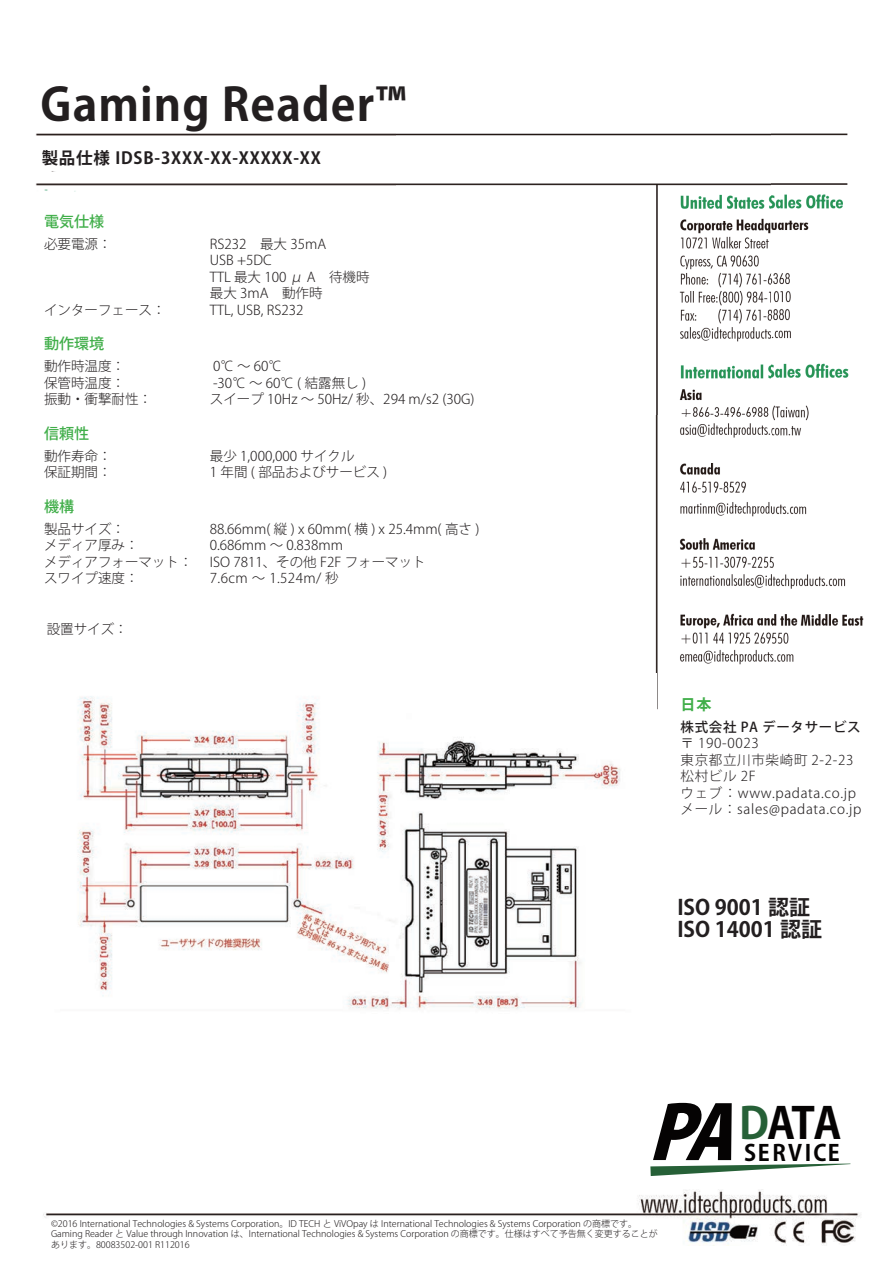
<style>
.page{position:relative;width:893px;height:1263px;background:#fff}
.page>*{position:absolute;margin:0;border:0;box-sizing:border-box;transform-origin:0 0}
.t1{font:700 45px "Koz Go Pro";letter-spacing:.025em;color:#231f20}
.t2{font:700 43.05px "Koz Go Pro";color:#050303}
.t3{font:700 22.2px "Koz Go Pro";letter-spacing:.1em;color:#050303}
.t4{font:700 21px/22.5px "Koz Go Pro";color:#231f20}
.t5{font:700 16.5px "Koz Go Pro";letter-spacing:.05em;color:#231f20}
.t6{font:500 15px "Koz Go Pro";color:#40ae49}
.t7{font:700 15px "Koz Go Pro";color:#40ae49}
.t8{font:300 13.5px/16.5px "Koz Go Pro";color:#231f20}
.t9{font:300 13.5px/16.5px "Koz Go Pro";letter-spacing:.05em;color:#231f20}
.t10{font:500 13.5px "Koz Go Pro";letter-spacing:.05em;color:#231f20}
.t11{font:300 9px/10.5px "Koz Go Pro";color:#231f20}
.s1{color:#266037}
</style>
<div class="page">
<img style="left:35px;top:133px;width:829px;height:577px">
<img style="left:43px;top:1190px;width:818px;height:56px">
<img style="left:44px;top:673px;width:613px;height:337px">
<svg style="left:650px;top:1103px;width:200px;height:73px"></svg>
<h1 class="t1" style="left:41px;top:76px;width:367px">Gaming ReaderTM</h1>
<p class="t5" style="left:42px;top:147px;width:281px">製品仕様 IDSB-3XXX-XX-XXXXX-XX</p>
<p class="t6" style="left:44px;top:212px;width:62px">電気仕様</p>
<p class="t8" style="left:44px;top:236px;width:69px">必要電源：</p>
<p class="t8" style="left:210px;top:236px;width:118px">RS232　最大 35mA</p>
<p class="t8" style="left:44px;top:302px;width:123px">インターフェース：</p>
<p class="t6" style="left:44px;top:334px;width:62px">動作環境</p>
<p class="t8" style="left:210px;top:252px;width:161px">USB +5DC<br>TTL 最大 100 μ A　待機時最大 3mA　動作時<br>TTL, USB, RS232</p>
<p class="t8" style="left:44px;top:358px;width:82px">動作時温度：</p>
<p class="t8" style="left:213px;top:358px;width:71px">° C0 ~ 60°C</p>
<p class="t8" style="left:44px;top:375px;width:82px">保管時温度：</p>
<p class="t8" style="left:213px;top:375px;width:155px">-30℃ ～ 60℃ ( 結露無し (</p>
<p class="t8" style="left:44px;top:391px;width:109px">振動・衝撃耐性：</p>
<p class="t6" style="left:44px;top:424px;width:46px">信頼性</p>
<p class="t8" style="left:210px;top:391px;width:266px">スイープ 10Hz ～ 50Hz/ 秒、294 m 2s/ (30G(</p>
<p class="t8" style="left:44px;top:448px;width:69px">動作寿命：</p>
<p class="t8" style="left:210px;top:448px;width:146px">最少 1,000,000 サイクル</p>
<p class="t8" style="left:44px;top:464px;width:69px">保証期間：</p>
<p class="t6" style="left:44px;top:497px;width:31px">機構</p>
<p class="t8" style="left:210px;top:464px;width:179px">1 年間 ( 部品およびサービス (</p>
<p class="t8" style="left:44px;top:521px;width:82px">製品サイズ：</p>
<p class="t8" style="left:210px;top:521px;width:271px">88.66mm 縦( x) 60mm 横( x) 25.4mm( 高さ (</p>
<p class="t8" style="left:44px;top:537px;width:96px">メディア厚み：</p>
<p class="t8" style="left:210px;top:537px;width:135px">0.686mm ～ 0.838mm</p>
<p class="t8" style="left:44px;top:554px;width:150px">メディアフォーマット：</p>
<p class="t8" style="left:210px;top:554px;width:217px">ISO 7811、その他 F2F フォーマット</p>
<p class="t8" style="left:44px;top:570px;width:96px">スワイプ速度：</p>
<p class="t8" style="left:210px;top:570px;width:130px">7.6cm ～ 1.524m/ 秒</p>
<p class="t8" style="left:47px;top:621px;width:82px">設置サイズ：</p>
<p class="t7" style="left:681px;top:695px;width:32px">日本</p>
<p class="t10" style="left:681px;top:718px;width:182px">株式会社 PA データサービス</p>
<p class="t9" style="left:681px;top:735px;width:182px">〒 190-0023<br>東京都立川市柴崎町 2-2-23松村ビル F2<br>ウェブ：www.padata.co j p.メール：sales@padata.co j p.</p>
<h3 class="t4" style="left:677px;top:897px;width:146px">ISO 9001 認証<br>ISO 14001 認証</h3>
<p class="t11" style="left:51px;top:1218px;width:608px">©2016 International Technologies &amp; Systems Corporation。ID TECH と ViVOpay は International Technologies &amp; Systems Corporation の商標です。<br>Gaming Reader と Value through Innovation は、International Technologies &amp; Systems Corporation の商標です。仕様はすべて予告無く変更することがあります。80083502-001 R112016</p>
<h2 class="t2" style="left:739px;top:1095px;width:104px"><span class="s1">D</span>ATA</h2>
<h3 class="t3" style="left:744px;top:1138px;width:97px">SERVICE</h3>
</div>
